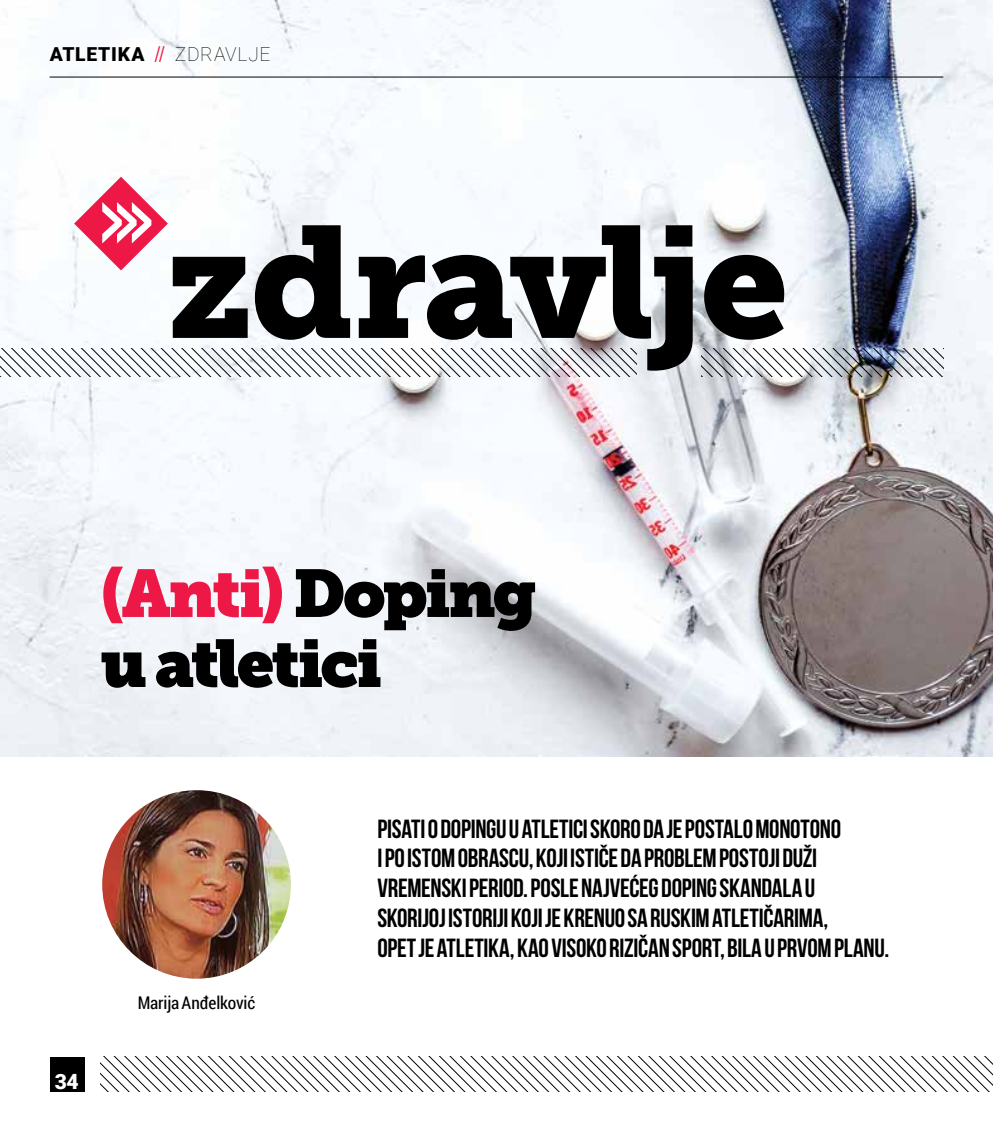
<style>
.page{position:relative;width:993px;height:1141px;background:#fff}
.page>*{position:absolute;margin:0;border:0;box-sizing:border-box;transform-origin:0 0}
.t1{font:157.5px "Museo Slab 900";letter-spacing:-.025em;color:#000}
.t2{font:78.75px "Big Noodle Titling";color:#fff}
.t3{font:66.5px/70px "Museo Slab";letter-spacing:-.045em;color:#000}
.t4{font:700 26.25px/29.8px "Bebas Neue";letter-spacing:-.01em;color:#000}
.t5{font:900 21px "Roboto";color:#fff}
.t6{font:900 19.25px "Roboto";letter-spacing:.035em;color:#000}
.t7{font:17.5px "Roboto Condensed";letter-spacing:-.005em;color:#000}
.s1{font-family:"Big Noodle Titling";font-weight:400;color:#ed1846}
.s2{font-weight:100}
.s3{color:#ed1846}
</style>
<div class="page">
<div style="left:50px;top:1057px;width:34px;height:34px;background:#000"></div>
<svg style="left:100px;top:1057px;width:892px;height:34px"></svg>
<img style="left:0;top:0;width:992px;height:757px">
<svg style="left:74px;top:177px;width:94px;height:93px"></svg>
<svg style="left:0;top:348px;width:636px;height:29px"></svg>
<img style="left:701px;top:348px;width:242px;height:29px">
<img style="left:102px;top:790px;width:189px;height:189px;border-radius:94px">
<hr style="left:50px;top:77px;width:893px;height:1px;background:#000">
<p class="t6" style="left:50px;top:41px;width:222px">ATLETIKA <span class="s1">//</span> <span class="s2">ZDRAVLJE</span></p>
<h2 class="t2" style="left:98px;top:177px;width:55px">&gt;&gt;&gt;</h2>
<h1 class="t1" style="left:166px;top:191px;width:623px">zdravlje</h1>
<h3 class="t3" style="left:100px;top:559px;width:438px"><span class="s3">(Anti)</span> Doping u atletici</h3>
<p class="t5" style="left:55px;top:1067px;width:25px">34</p>
<p class="t7" style="left:138px;top:990px;width:119px">Marija Anđelković</p>
<p class="t4" style="left:377px;top:813px;width:513px">PISATI O DOPINGU U ATLETICI SKORO DA JE POSTALO MONOTONO<br>I PO ISTOM OBRASCU, KOJI ISTIČE DA PROBLEM POSTOJI DUŽI VREMENSKI PERIOD. POSLE NAJVEĆEG DOPING SKANDALA U SKORIJOJ ISTORIJI KOJI JE KRENUO SA RUSKIM ATLETIČARIMA,<br>OPET JE ATLETIKA, KAO VISOKO RIZIČAN SPORT, BILA U PRVOM PLANU.</p>
</div>
